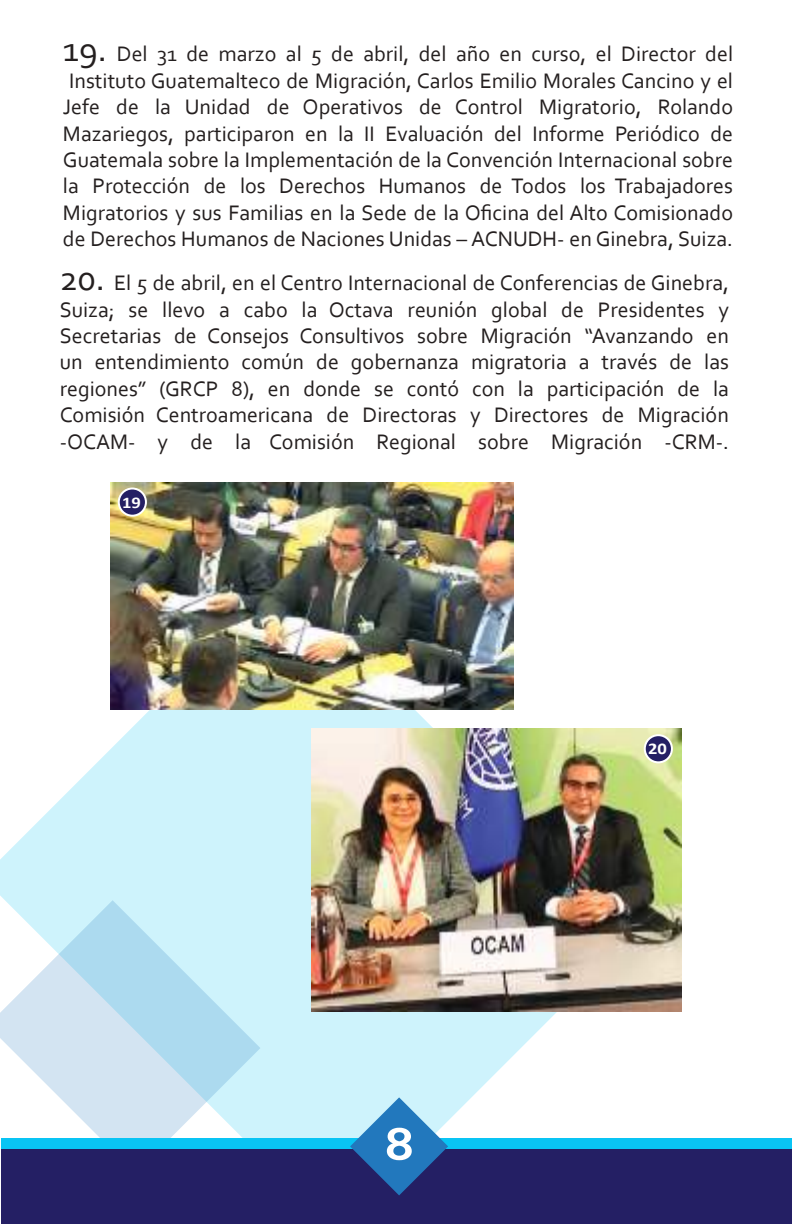
<style>
.page{position:relative;width:792px;height:1224px;background:#fff}
.page>*{position:absolute;margin:0;border:0;box-sizing:border-box;transform-origin:0 0}
.t1{font:700 48px "Corbel";color:#fff;scale:1.13 1}
.t2{font:22px/26.4px "Corbel";color:#241f1f;text-align:justify}
.t3{font:700 16.4px "Calibri";color:#fff;scale:1.13 1}
.s1{font-size:36px}
</style>
<div class="page">
<svg style="left:0;top:709px;width:557px;height:429px;fill:#cef3fc"></svg>
<svg style="left:0;top:900px;width:260px;height:238px"></svg>
<div style="left:1px;top:1138px;width:791px;height:70px;background:#09c4f4"></div>
<div style="left:1px;top:1150px;width:791px;height:74px;background:#241f64"></div>
<svg style="left:350px;top:1097px;width:98px;height:98px"></svg>
<img style="left:312px;top:728px;width:370px;height:284px">
<img style="left:110px;top:483px;width:404px;height:226px">
<div style="left:119px;top:489px;width:27px;height:27px;background:#241f64;border-radius:50%"></div>
<div style="left:118px;top:488px;width:29px;height:29px;border:2px solid #fff;border-radius:50%"></div>
<div style="left:645px;top:735px;width:27px;height:27px;background:#241f64;border-radius:50%"></div>
<div style="left:644px;top:734px;width:29px;height:29px;border:2px solid #fff;border-radius:50%"></div>
<p class="t2" style="left:63px;top:40px;width:672px"><span class="s1">19.</span> Del 31 de marzo al 5 de abril, del año en curso, el Director del Instituto Guatemalteco de Migración, Carlos Emilio Morales Cancino y el Jefe de la Unidad de Operativos de Control Migratorio, Rolando Mazariegos, participaron en la II Evaluación del Informe Periódico de Guatemala sobre la Implementación de la Convención Internacional sobre la Protección de los Derechos Humanos de Todos los Trabajadores Migratorios y sus Familias en la Sede de la Oficina del Alto Comisionado de Derechos Humanos de Naciones Unidas – ACNUDH- en Ginebra, Suiza.</p>
<p class="t2" style="left:60px;top:269px;width:671px"><span class="s1">20.</span> El 5 de abril, en el Centro Internacional de Conferencias de Ginebra, Suiza; se llevo a cabo la Octava reunión global de Presidentes y Secretarias de Consejos Consultivos sobre Migración “Avanzando en un entendimiento común de gobernanza migratoria a través de las regiones” (GRCP 8), en donde se contó con la participación de la Comisión Centroamericana de Directoras y Directores de Migración -OCAM- y de la Comisión Regional sobre Migración -CRM-.</p>
<p class="t3" style="left:122px;top:491px;width:18px">19</p>
<h1 class="t1" style="left:384px;top:1114px;width:28px">8</h1>
<p class="t3" style="left:648px;top:737px;width:18px">20</p>
</div>
